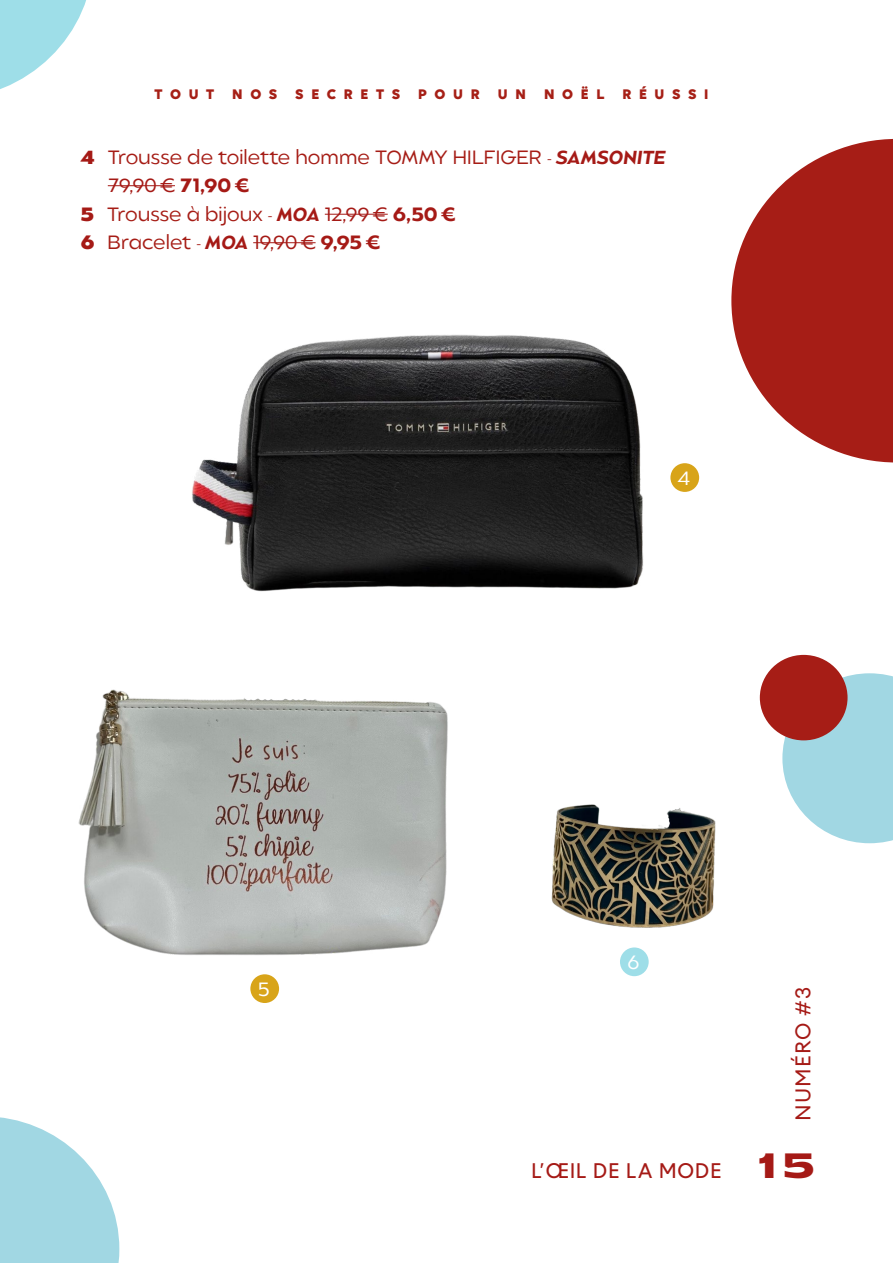
<style>
.page{position:relative;width:893px;height:1263px;background:#fff}
.page>*{position:absolute;margin:0;border:0;box-sizing:border-box;transform-origin:0 0}
.t1{font:800 35.1px "Matrice";color:#a51a16}
.t2{font:21px "Euclid Circular A";letter-spacing:.05em;color:#a51a16}
.t3{font:20.55px "Basetica";letter-spacing:.05em;color:#a51a16}
.t4{font:300 19.2px "Balgin";color:#a61d16}
.t5{font:300 19.2px "Balgin";color:#a51a16}
.t6{font:300 19.2px "Balgin";color:#fff}
.t7{font:700 15px "Volte";letter-spacing:.51em;color:#a61f16}
.s1{font-family:"Balgin Display";font-weight:600;color:#a51a16}
.s2{font-weight:600;font-style:italic;font-size:18.75px;color:#a51a16}
.s3{font-weight:600}
.s4{color:#a51a16}
.s5{font-weight:600;color:#a51a16}
</style>
<div class="page">
<svg style="left:0;top:1117px;width:119px;height:146px"></svg>
<svg style="left:0;top:0;width:86px;height:89px"></svg>
<svg style="left:731px;top:139px;width:162px;height:323px;fill:#a61d16"></svg>
<svg style="left:782px;top:673px;width:111px;height:170px;background:#abdae5"></svg>
<div style="left:760px;top:655px;width:87px;height:85px;background:#a61d16;border-radius:50%"></div>
<img style="left:551px;top:804px;width:165px;height:124px">
<img style="left:78px;top:689px;width:370px;height:266px">
<img style="left:192px;top:334px;width:452px;height:258px">
<hr style="left:108px;top:185px;width:67px;height:1px;background:#a51a16">
<hr style="left:325px;top:214px;width:63px;height:1px;background:#a51a16">
<hr style="left:253px;top:242px;width:63px;height:1px;background:#a51a16">
<div style="left:670px;top:463px;width:29px;height:29px;background:#d8a419;border-radius:50%"></div>
<div style="left:620px;top:947px;width:29px;height:29px;background:#9edee8;border-radius:50%"></div>
<div style="left:250px;top:974px;width:29px;height:29px;background:#d8a419;border-radius:50%"></div>
<p class="t7" style="left:155px;top:86px;width:555px">TOUT NOS SECRETS POUR UN NOËL RÉUSSI</p>
<p class="t4" style="left:81px;top:144px;width:587px"><span class="s1">4</span> Trousse de toilette homme TOMMY HILFIGER - <span class="s2">SAMSONITE</span></p>
<p class="t5" style="left:108px;top:173px;width:143px">79,90 € <span class="s3">71,90 €</span></p>
<p class="t4" style="left:81px;top:201px;width:376px"><span class="s1">5</span> Trousse à bijoux - <span class="s2">MOA</span> <span class="s4">12,99 €</span> <span class="s5">6,50 €</span></p>
<p class="t4" style="left:81px;top:230px;width:301px"><span class="s1">6</span> Bracelet - <span class="s2">MOA</span> <span class="s4">19,90 €</span> <span class="s5">9,95 €</span></p>
<p class="t6" style="left:678px;top:466px;width:14px">4</p>
<p class="t6" style="left:258px;top:977px;width:13px">5</p>
<p class="t6" style="left:627px;top:950px;width:14px">6</p>
<p class="t3" style="left:531px;top:1157px;width:191px">L’ŒIL DE LA MODE</p>
<p class="t2" style="left:789px;top:1120px;width:135px;rotate:-90deg">NUMÉRO #3</p>
<h1 class="t1" style="left:759px;top:1138px;width:57px">15</h1>
</div>
